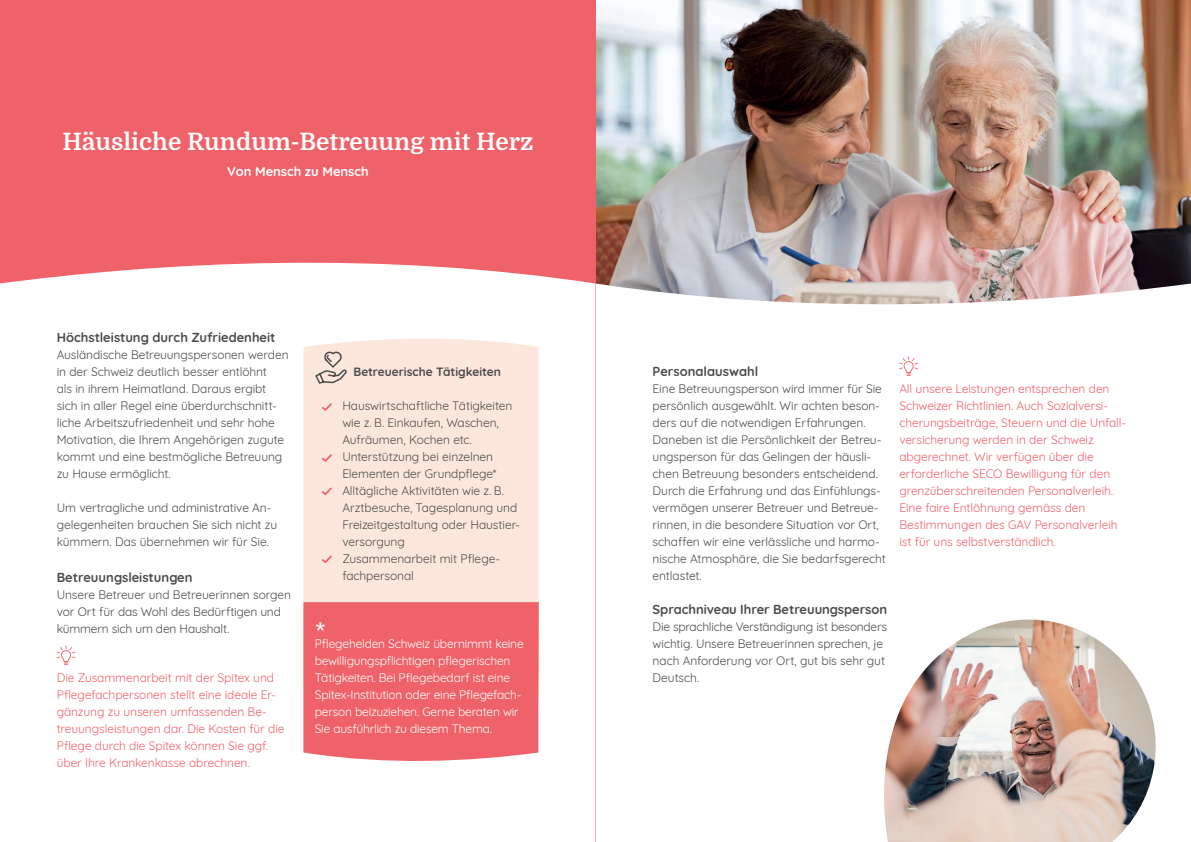
<style>
.page{position:relative;width:1191px;height:842px;background:#fff}
.page>*{position:absolute;margin:0;border:0;box-sizing:border-box;transform-origin:0 0}
.t1{font:700 24px "Domine";color:#fff}
.t2{font:700 13px "Quicksand";color:#4b4c4d}
.t3{font:700 13px "Quicksand";letter-spacing:-.005em;color:#fff}
.t4{font:12px/17px "Quicksand";letter-spacing:-.005em;color:#4b4c4d}
.t5{font:12px/17px "Quicksand";letter-spacing:-.005em;color:#f06269}
.t6{font:12px/17px "Quicksand";letter-spacing:-.015em;color:#fff}
.t7{font:700 12px "Quicksand";letter-spacing:-.005em;color:#4b4c4d}
</style>
<div class="page">
<img style="left:595px;top:0;width:596px;height:305px">
<div style="left:0;top:0;width:595px;height:842px;background:#f06269"></div>
<div style="left:0;top:262px;width:595px;height:580px;background:#fff"></div>
<img style="left:884px;top:619px;width:272px;height:223px">
<div style="left:303px;top:334px;width:236px;height:268px;background:#fde7dc"></div>
<svg style="left:303px;top:602px;width:236px;height:164px"></svg>
<svg style="left:57px;top:645px;width:18px;height:20px"></svg>
<svg style="left:314px;top:350px;width:34px;height:35px"></svg>
<svg style="left:322px;top:403px;width:10px;height:8px"></svg>
<svg style="left:322px;top:454px;width:10px;height:8px"></svg>
<svg style="left:322px;top:488px;width:10px;height:7px"></svg>
<svg style="left:322px;top:556px;width:10px;height:7px"></svg>
<svg style="left:899px;top:356px;width:19px;height:20px"></svg>
<h1 class="t1" style="left:63px;top:128px;width:472px">Häusliche Rundum-Betreuung mit Herz</h1>
<p class="t3" style="left:227px;top:161px;width:143px">Von Mensch zu Mensch</p>
<p class="t2" style="left:57px;top:327px;width:220px">Höchstleistung durch Zufriedenheit</p>
<p class="t4" style="left:57px;top:345px;width:233px">Ausländische Betreuungspersonen werden in der Schweiz deutlich besser entlöhnt<br>als in ihrem Heimatland. Daraus ergibt sich in aller Regel eine überdurchschnitt&shy;liche Arbeitszufriedenheit und sehr hohe Moti vation, die Ihrem Angehörigen zugute kommt und eine bestmögliche Betreuung zu Hause ermöglicht.</p>
<p class="t4" style="left:57px;top:498px;width:222px">Um vertragliche und administrative An&shy;gelegenheiten brauchen Sie sich nicht zu kümmern. Das übernehmen wir für Sie.</p>
<p class="t2" style="left:57px;top:567px;width:137px">Betreuungsleistungen</p>
<p class="t4" style="left:57px;top:585px;width:236px">Unsere Betreuer und Betreuerinnen sorgen vor Ort für das Wohl des Bedürftigen und kümmern sich um den Haushalt.</p>
<p class="t5" style="left:57px;top:668px;width:229px">Die Zusammenarbeit mit der Spitex und Pflegefachpersonen stellt eine ideale Er&shy;gänzung zu unseren umfassenden Be&shy;treuungsleistungen dar. Die Kosten für die Pflege durch die Spitex können Sie ggf. über Ihre Krankenkasse abrechnen.</p>
<p class="t7" style="left:353px;top:362px;width:149px">Betreuerische Tätigkeiten</p>
<p class="t4" style="left:342px;top:396px;width:179px">Hauswirtschaftliche Tätigkeiten wie z. B. Einkaufen, Waschen,<br>Aufräumen, Kochen etc.<br>Unterstützung bei einzelnen<br>Elementen der Grundpflege*<br>Alltägliche Aktivitäten wie z. B.<br>Arztbesuche, Tagesplanung und<br>Freizeitgestaltung oder Haustier&shy;versorgung<br>Zusammenarbeit mit Pflege&shy;fachpersonal</p>
<p class="t6" style="left:315px;top:634px;width:210px"><sup>*</sup>Pflegehelden Schweiz übernimmt keine bewilligungspflichtigen pflegerischen Tätigkeiten. Bei Pflegebedarf ist eine Spitex-Institution oder eine Pflegefach&shy;person beizuziehen. Gerne beraten wir Sie ausführlich zu diesem Thema.</p>
<p class="t2" style="left:652px;top:361px;width:107px">Personalauswahl</p>
<p class="t4" style="left:652px;top:379px;width:235px">Eine Betreuungsperson wird immer für Sie persönlich ausgewählt. Wir achten beson&shy;ders auf die notwendigen Erfahrungen.<br>Daneben ist die Persönlichkeit der Betreu&shy;ungsperson für das Gelingen der häusli&shy;chen Betreuung besonders entscheidend.<br>Durch die Erfahrung und das Einfühlungs&shy;vermögen unserer Betreuer und Betreue&shy;rinnen, in die besondere Situation vor Ort, schaffen wir eine verlässliche und harmo&shy;nische Atmosphäre, die Sie bedarfsgerecht entlastet.</p>
<p class="t2" style="left:652px;top:599px;width:236px">Sprachniveau Ihrer Betreuungsperson</p>
<p class="t4" style="left:652px;top:617px;width:236px">Die sprachliche Verständigung ist beson ders wichtig. Unsere Betreuerinnen sprechen, je nach Anforderung vor Ort, gut bis sehr gut Deutsch.</p>
<p class="t5" style="left:899px;top:379px;width:228px">All unsere Leistungen entsprechen den Schweizer Richtlinien. Auch Sozialversi&shy;cherungsbeiträge, Steuern und die Unfall - versicherung werden in der Schweiz abgerechnet. Wir verfügen über die erforderliche SECO Bewilligung für den grenzüberschreitenden Personalverleih.<br>Eine faire Entlöhnung gemäss den Bestimmungen des GAV Personalverleih ist für uns selbst verständlich.</p>
</div>
